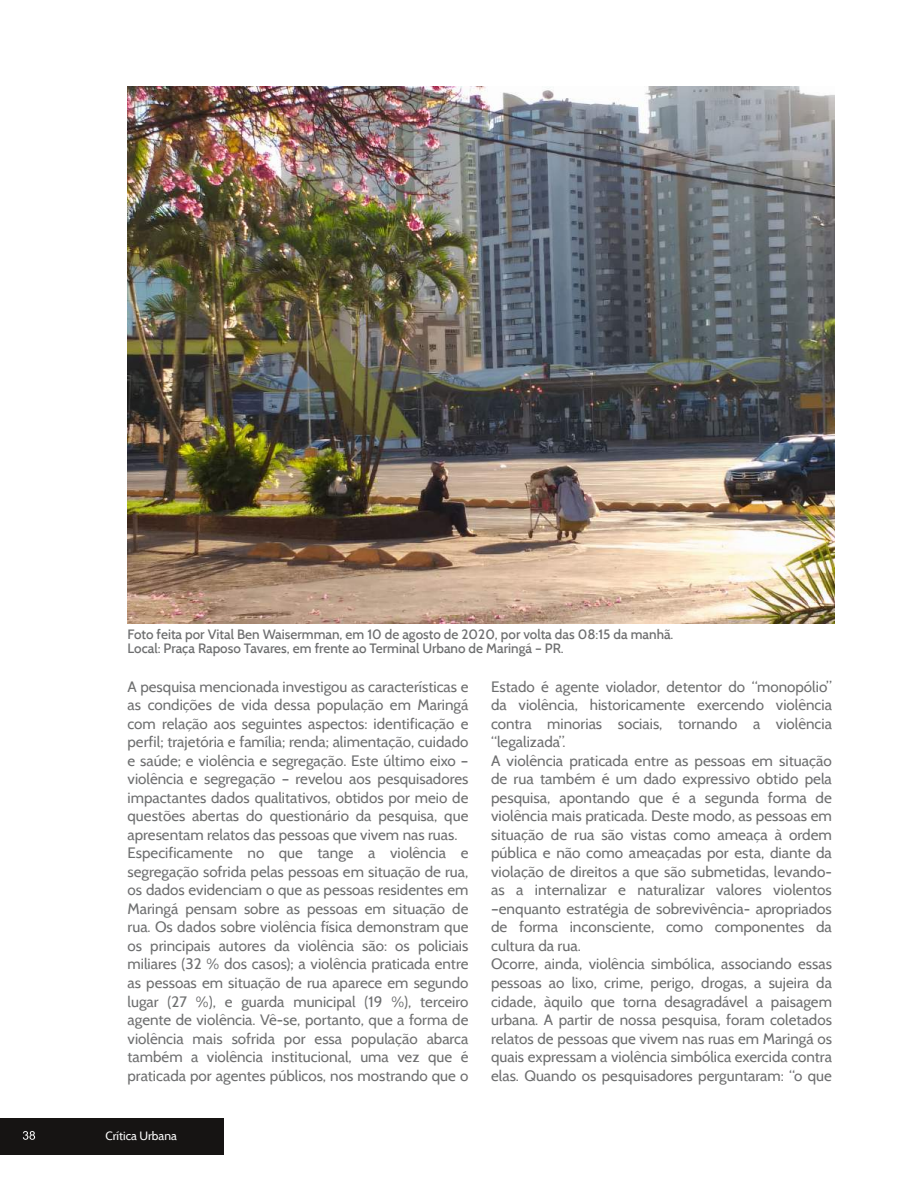
<style>
.page{position:relative;width:918px;height:1188px;background:#fff}
.page>*{position:absolute;margin:0;border:0;box-sizing:border-box;transform-origin:0 0}
.t1{font:15px/18.6px "Cabin";color:#6d6e6f}
.t2{font:500 13.5px/13.5px "Cabin";color:#6d6e6f}
.t3{font:12px "Cabin";color:#fff}
</style>
<div class="page">
<div style="left:0;top:1118px;width:213px;height:36px;background:#161413"></div>
<div style="left:58px;top:1118px;width:166px;height:36px;background:#161413"></div>
<svg style="left:23px;top:1131px;width:12px;height:9px"></svg>
<img style="left:128px;top:87px;width:706px;height:537px">
<p class="t2" style="left:128px;top:628px;width:547px">Foto feita por Vital Ben Waisermman, em 10 de agosto de 2020, por volta das 08:15 da manhã.<br>Local: Praça Raposo Tavares, em frente ao Terminal Urbano de Maringá – PR.</p>
<p class="t1" style="left:128px;top:677px;width:342px">A pesquisa mencionada investigou as características e as condições de vida dessa população em Maringá com relação aos seguintes aspectos: identificação e perfil; trajetória e família; renda; alimentação, cuidado e saúde; e violência e segregação. Este último eixo – violência e segregação – revelou aos pesquisadores impactantes dados qualitativos, obtidos por meio de questões abertas do questionário da pesquisa, que apresentam relatos das pessoas que vivem nas ruas.<br>Especificamente no que tange a violência e segregação sofrida pelas pessoas em situação de rua, os dados evidenciam o que as pessoas residentes em Maringá pensam sobre as pessoas em situação de rua. Os dados sobre violência física demonstram que os principais autores da violência são: os policiais miliares (32 % dos casos); a violência praticada entre as pessoas em situação de rua aparece em segundo lugar (27 %), e guarda municipal (19 %), terceiro agente de violência. Vê-se, portanto, que a forma de violência mais sofrida por essa população abarca também a violência institucional, uma vez que é praticada por agentes públicos, nos mostrando que o</p>
<p class="t1" style="left:491px;top:677px;width:342px">Estado é agente violador, detentor do “monopólio” da violência, historicamente exercendo violência contra minorias sociais, tornando a violência “legalizada”.<br>A violência praticada entre as pessoas em situação de rua também é um dado expressivo obtido pela pesquisa, apontando que é a segunda forma de violência mais praticada. Deste modo, as pessoas em situação de rua são vistas como ameaça à ordem pública e não como ameaçadas por esta, diante da violação de direitos a que são submetidas, levando&shy;as a internalizar e naturalizar valores violentos –enquanto estratégia de sobrevivência- apropriados de forma inconsciente, como componentes da cultura da rua.<br>Ocorre, ainda, violência simbólica, associando essas pessoas ao lixo, crime, perigo, drogas, a sujeira da cidade, àquilo que torna desagradável a paisagem urbana. A partir de nossa pesquisa, foram coletados relatos de pessoas que vivem nas ruas em Maringá os quais expressam a violência simbólica exercida contra elas. Quando os pesquisadores perguntaram: “o que</p>
<p class="t3" style="left:105px;top:1128px;width:73px">Crítica Urbana</p>
</div>
